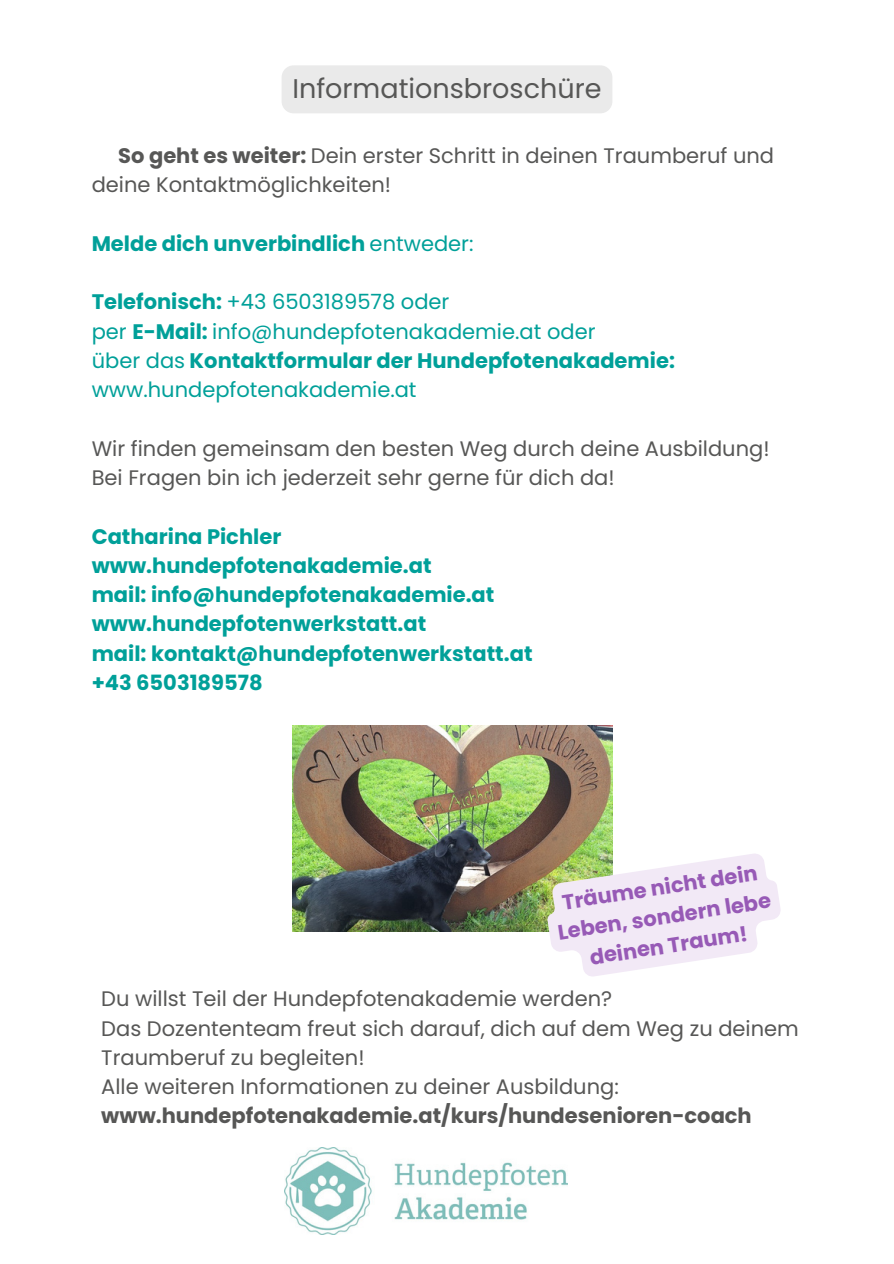
<style>
.page{position:relative;width:894px;height:1264px;background:#fff}
.page>*{position:absolute;margin:0;border:0;box-sizing:border-box;transform-origin:0 0}
.t1{font:27px "Poppins";color:#575756}
.t2{font:21px/29.2px "Poppins";color:#575756}
.t3{font:700 21px/29.2px "Poppins";color:#00a099}
.t4{font:21px/29.2px "Poppins";color:#00a099}
.t5{font:700 21px "Poppins";color:#575756}
.t6{font:700 21px/29.2px "Poppins";color:#975ab6;text-align:center}
.s1{font-weight:700}
.s2{font-weight:400}
</style>
<div class="page">
<img style="left:284px;top:1147px;width:283px;height:87px">
<div style="left:282px;top:65px;width:330px;height:48px;background:#eaeaea"></div>
<img style="left:292px;top:725px;width:320px;height:206px">
<svg style="left:542px;top:850px;width:239px;height:127px"></svg>
<p class="t1" style="left:292px;top:69px;width:310px">Informationsbroschüre</p>
<p class="t2" style="left:92px;top:141px;width:683px;text-indent:27px"><span class="s1">So geht es weiter:</span> Dein erster Schritt in deinen Traumberuf und deine Kontaktmöglichkeiten!</p>
<p class="t3" style="left:92px;top:229px;width:383px">Melde dich unverbindlich <span class="s2">entweder:</span></p>
<p class="t4" style="left:92px;top:287px;width:584px"><span class="s1">Telefonisch:</span> +43 6503189578 oder<br>per <span class="s1">E-Mail:</span> info@hundepfotenakademie.at oder<br>über das <span class="s1">Kontaktformular der Hundepfotenakademie: </span>www.hundepfotenakademie.at</p>
<p class="t2" style="left:92px;top:434px;width:679px">Wir finden gemeinsam den besten Weg durch deine Ausbildung!<br>Bei Fragen bin ich jederzeit sehr gerne für dich da!</p>
<p class="t3" style="left:92px;top:521px;width:442px">Catharina Pichler www.hundepfotenakademie.at<br>mail: info@hundepfotenakademie.at www.hundepfotenwerkstatt.at<br>mail: kontakt@hundepfotenwerkstatt.at +43 6503189578</p>
<p class="t6" style="left:551px;top:889px;width:217px;rotate:-9deg">Träume nicht dein<br>Leben, sondern lebe deinen Traum!</p>
<p class="t2" style="left:101px;top:984px;width:699px">Du willst Teil der Hundepfotenakademie werden?<br>Das Dozententeam freut sich darauf, dich auf dem Weg zu deinem Traumberuf zu begleiten!<br>Alle weiteren Informationen zu deiner Ausbildung:</p>
<p class="t5" style="left:101px;top:1101px;width:651px">www.hundepfotenakademie.at/kurs/hundesenioren-coach</p>
</div>
